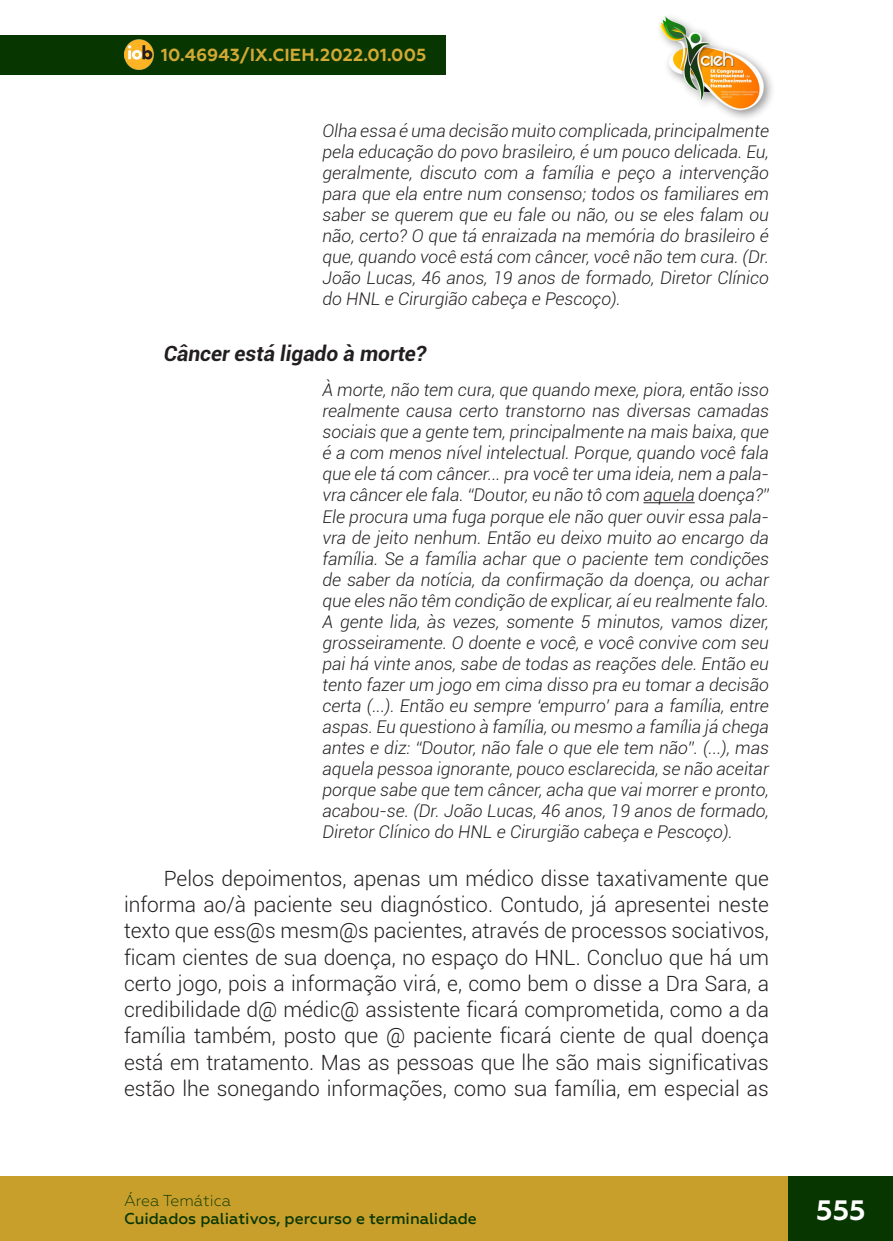
<style>
.page{position:relative;width:893px;height:1241px;background:#fff}
.page>*{position:absolute;margin:0;border:0;box-sizing:border-box;transform-origin:0 0}
.t1{font:700 28px "Geometria";color:#fff}
._6_CORPO{font:300 21px/26.2px "Roboto";color:#231f20;text-align:justify}
._6_CORPO-2{font:italic 700 21px "Roboto";color:#231f20}
._7_CITACAO{font:italic 300 17.5px/21px "Roboto";color:#231f20;text-align:justify}
.t2{font:700 17.5px "Geometria";letter-spacing:.01em;color:#d2a935}
.t3{font:500 15.75px "Geometria";color:#083600}
.t4{font:300 15.75px "Geometria";color:#083600}
</style>
<div class="page">
<div style="left:0;top:1176px;width:893px;height:64px;background:#c89f2b"></div>
<hr style="left:643px;top:502px;width:52px;height:1px;background:#231f20">
<div style="left:0;top:35px;width:446px;height:39px;background:#083600"></div>
<img style="left:124px;top:40px;width:30px;height:29px">
<div style="left:789px;top:1176px;width:104px;height:64px;background:#083600"></div>
<div style="left:655px;top:12px;width:121px;height:111px;background:#231f20;opacity:.5"></div>
<img style="left:656px;top:12px;width:113px;height:100px">
<p class="t2" style="left:161px;top:45px;width:267px">10.46943/IX.CIEH.2022.01.005</p>
<p class="_7_CITACAO" style="left:322px;top:120px;width:448px">Olha essa é uma decisão muito complicada, principalmente pela educação do povo brasileiro, é um pouco delicada. Eu, geralmente, discuto com a família e peço a intervenção para que ela entre num consenso; todos os familiares em saber se querem que eu fale ou não, ou se eles falam ou não, certo? O que tá enraizada na memória do brasileiro é que, quando você está com câncer, você não tem cura. (Dr.<br>João Lucas, 46 anos, 19 anos de formado, Diretor Clínico do HNL e Cirurgião cabeça e Pescoço).</p>
<p class="_6_CORPO-2" style="left:164px;top:338px;width:264px">Câncer está ligado à morte?</p>
<p class="_7_CITACAO" style="left:322px;top:379px;width:448px">À morte, não tem cura, que quando mexe, piora, então isso realmente causa certo transtorno nas diversas camadas sociais que a gente tem, principalmente na mais baixa, que é a com menos nível intelectual. Porque, quando você fala que ele tá com câncer... pra você ter uma ideia, nem a pala&shy;vra câncer ele fala. “Doutor, eu não tô com aquela doença?” Ele procura uma fuga porque ele não quer ouvir essa pala&shy;vra de jeito nenhum. Então eu deixo muito ao encargo da família. Se a família achar que o paciente tem condições de saber da notícia, da confirmação da doença, ou achar que eles não têm condição de explicar, aí eu realmente falo.<br>A gente lida, às vezes, somente 5 minutos, vamos dizer, grosseiramente. O doente e você, e você convive com seu pai há vinte anos, sabe de todas as reações dele. Então eu tento fazer um jogo em cima disso pra eu tomar a decisão certa (...). Então eu sempre ‘empurro’ para a família, entre aspas. Eu questiono à família, ou mesmo a família já chega antes e diz: “Doutor, não fale o que ele tem não”. (...), mas aquela pessoa ignorante, pouco esclarecida, se não aceitar porque sabe que tem câncer, acha que vai morrer e pronto, acabou-se. (Dr. João Lucas, 46 anos, 19 anos de formado, Diretor Clínico do HNL e Cirurgião cabeça e Pescoço).</p>
<p class="_6_CORPO" style="left:124px;top:864px;width:646px;text-indent:40px">Pelos depoimentos, apenas um médico disse taxativamente que informa ao/à paciente seu diagnóstico. Contudo, já apresentei neste texto que ess@s mesm@s pacientes, através de processos sociativos, ficam cientes de sua doença, no espaço do HNL. Concluo que há um certo jogo, pois a informação virá, e, como bem o disse a Dra Sara, a credibilidade d@ médic@ assistente ficará comprometida, como a da família também, posto que @ paciente ficará ciente de qual doença está em tratamento. Mas as pessoas que lhe são mais significativas estão lhe sonegando informações, como sua família, em especial as</p>
<p class="t4" style="left:124px;top:1191px;width:109px">Área Temática</p>
<p class="t3" style="left:124px;top:1208px;width:354px">Cuidados paliativos, percurso e terminalidade</p>
<h1 class="t1" style="left:816px;top:1192px;width:51px">555</h1>
</div>
